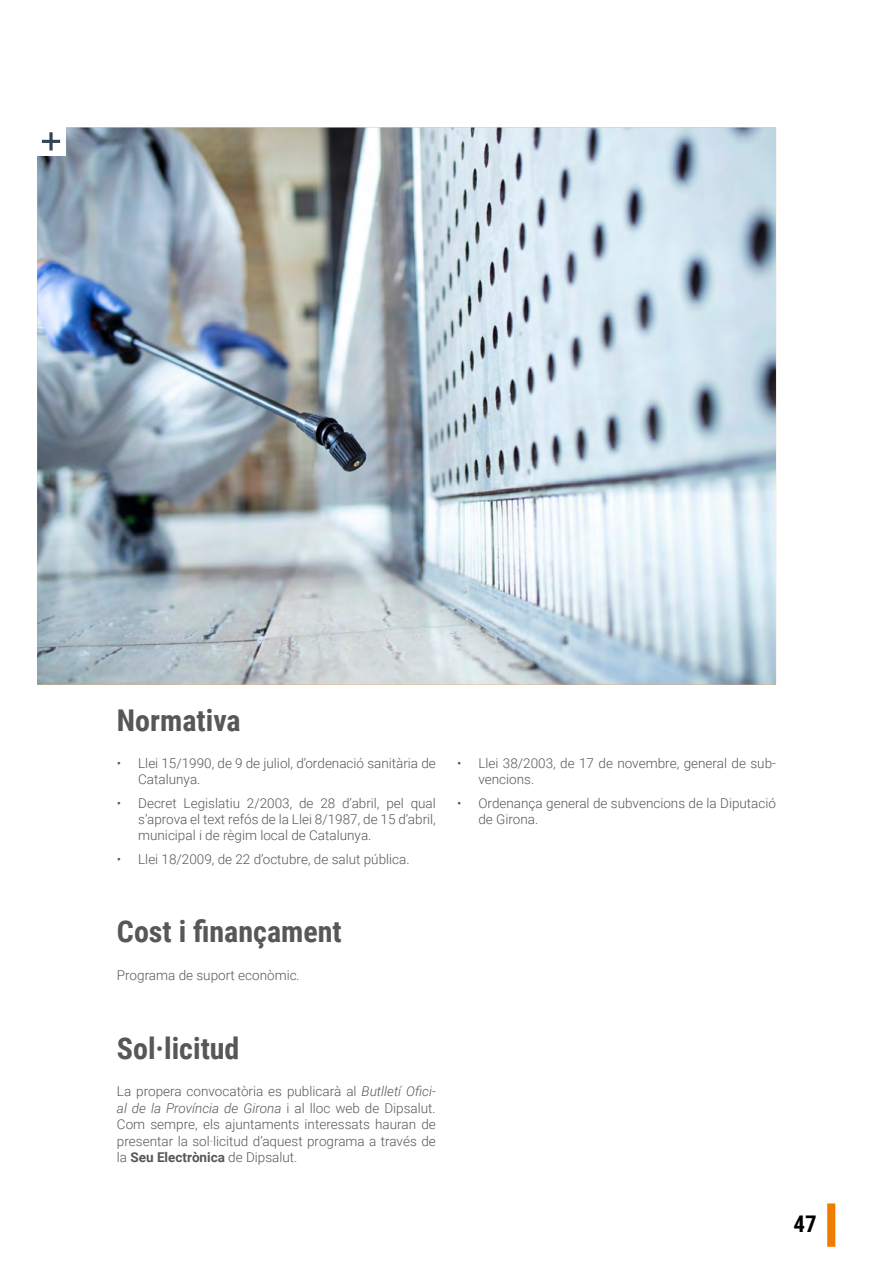
<style>
.page{position:relative;width:893px;height:1263px;background:#fff}
.page>*{position:absolute;margin:0;border:0;box-sizing:border-box;transform-origin:0 0}
.t1{font:700 30px "Roboto Condensed";color:#575756}
.t2{font:700 22.95px "Roboto Condensed";color:#000}
.t3{font:300 13.5px/15.8px "Roboto";color:#575756}
.s1{font-style:italic}
.s2{font-weight:700}
</style>
<div class="page">
<svg style="left:827px;top:1203px;width:8px;height:44px"></svg>
<img style="left:37px;top:128px;width:739px;height:557px">
<div style="left:36px;top:126px;width:30px;height:30px;background:#fff"></div>
<svg style="left:42px;top:132px;width:18px;height:19px"></svg>
<h1 class="t1" style="left:117px;top:699px;width:125px">Normativa</h1>
<p class="t3" style="left:138px;top:755px;width:299px;text-indent:-21px">• Llei 15/1990, de 9 de juliol, d’ordenació sanitària de<br>Catalunya.</p>
<p class="t3" style="left:138px;top:795px;width:299px;text-align:justify;text-indent:-21px">• Decret Legislatiu 2/2003, de 28 d’abril, pel qual s’aprova el text refós de la Llei 8/1987, de 15 d’abril, municipal i de règim local de Catalunya.</p>
<p class="t3" style="left:117px;top:851px;width:294px">• Llei 18/2009, de 22 d’octubre, de salut pública.</p>
<h1 class="t1" style="left:117px;top:910px;width:226px">Cost i finançament</h1>
<p class="t3" style="left:117px;top:967px;width:184px">Programa de suport econòmic.</p>
<h1 class="t1" style="left:117px;top:1027px;width:124px">Sol·licitud</h1>
<p class="t3" style="left:117px;top:1083px;width:320px;line-height:16.5px;text-align:justify">La propera convocatòria es publicarà al <span class="s1">Butlletí Ofici&shy;al de la Província de Girona</span> i al lloc web de Dipsalut.<br>Com sempre, els ajuntaments interessats hauran de presentar la sol·licitud d’aquest programa a través de la <span class="s2">Seu Electrònica</span> de Dipsalut.</p>
<p class="t3" style="left:478px;top:755px;width:299px;text-indent:-21px">• Llei 38/2003, de 17 de novembre, general de sub&shy;vencions.</p>
<p class="t3" style="left:478px;top:795px;width:299px;text-indent:-21px">• Ordenança general de subvencions de la Diputació de Girona.</p>
<h2 class="t2" style="left:793px;top:1207px;width:25px">47</h2>
</div>
